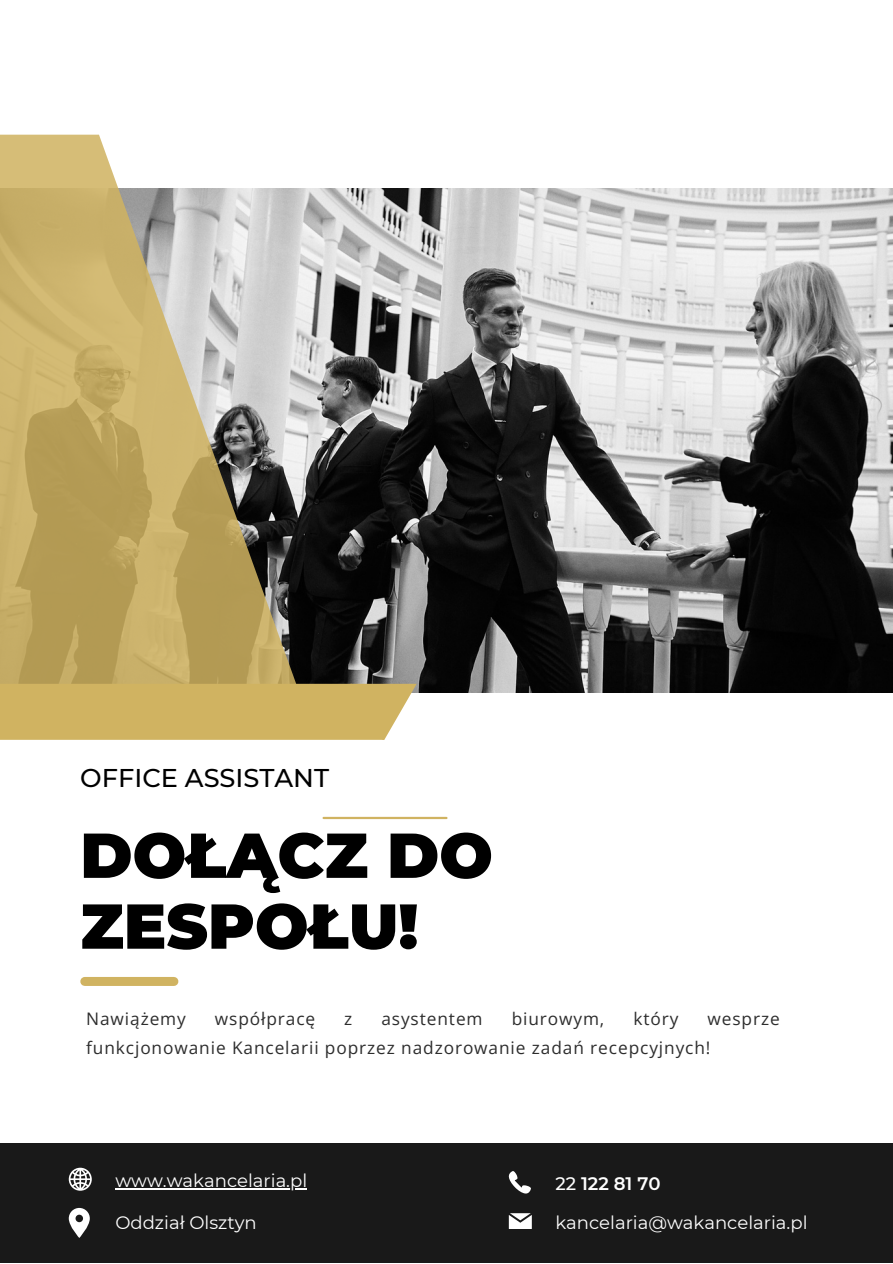
<style>
.page{position:relative;width:893px;height:1264px;background:#fff}
.page>*{position:absolute;margin:0;border:0;box-sizing:border-box;transform-origin:0 0}
.t1{font:900 63.3px/70.8px "Montserrat";color:#000}
.t2{font:500 25.65px "Montserrat";color:#000}
.t3{font:18px "Montserrat";color:#fff}
.t4{font:600 18px "Montserrat";color:#fff}
.t5{font:17.25px/29.2px "Open Sans";letter-spacing:.05em;color:#2d2d2d}
.s1{font-weight:500}
</style>
<div class="page">
<img style="left:299px;top:189px;width:593px;height:503px">
<div style="left:0;top:683px;width:416px;height:56px;background:#d0b361"></div>
<svg style="left:0;top:135px;width:299px;height:557px;background:#bfaf80"></svg>
<hr style="left:323px;top:816px;width:123px;height:3px;background:#d0b361">
<div style="left:85px;top:976px;width:89px;height:9px;background:#d0b361"></div>
<div style="left:0;top:1143px;width:892px;height:119px;background:#191919"></div>
<svg style="left:69px;top:1167px;width:22px;height:23px"></svg>
<svg style="left:69px;top:1207px;width:21px;height:30px"></svg>
<svg style="left:509px;top:1213px;width:22px;height:15px"></svg>
<svg style="left:509px;top:1171px;width:22px;height:22px"></svg>
<hr style="left:115px;top:1188px;width:192px;height:1px;background:#fff">
<p class="t2" style="left:80px;top:762px;width:250px">OFFICE ASSISTANT</p>
<p class="t1" style="left:80px;top:819px;width:414px">DOŁĄCZ DO<br>ZESPOŁU!</p>
<p class="t5" style="left:86px;top:1003px;width:101px">Nawiążemy</p>
<p class="t5" style="left:215px;top:1003px;width:102px">współpracę</p>
<p class="t5" style="left:344px;top:1003px;width:10px">z</p>
<p class="t5" style="left:381px;top:1003px;width:103px">asystentem</p>
<p class="t5" style="left:511px;top:1003px;width:94px">biurowym,</p>
<p class="t5" style="left:633px;top:1003px;width:46px">który</p>
<p class="t5" style="left:86px;top:1003px;width:695px;text-indent:621px">wesprze funkcjonowanie Kancelarii poprzez nadzorowanie zadań recepcyjnych!</p>
<p class="t3" style="left:115px;top:1169px;width:193px">www.wakancelaria.pl</p>
<p class="t4" style="left:555px;top:1172px;width:107px"><span class="s1">22</span> 122 81 70</p>
<p class="t3" style="left:115px;top:1211px;width:143px">Oddział Olsztyn</p>
<p class="t3" style="left:555px;top:1211px;width:253px">kancelaria@wakancelaria.pl</p>
</div>
